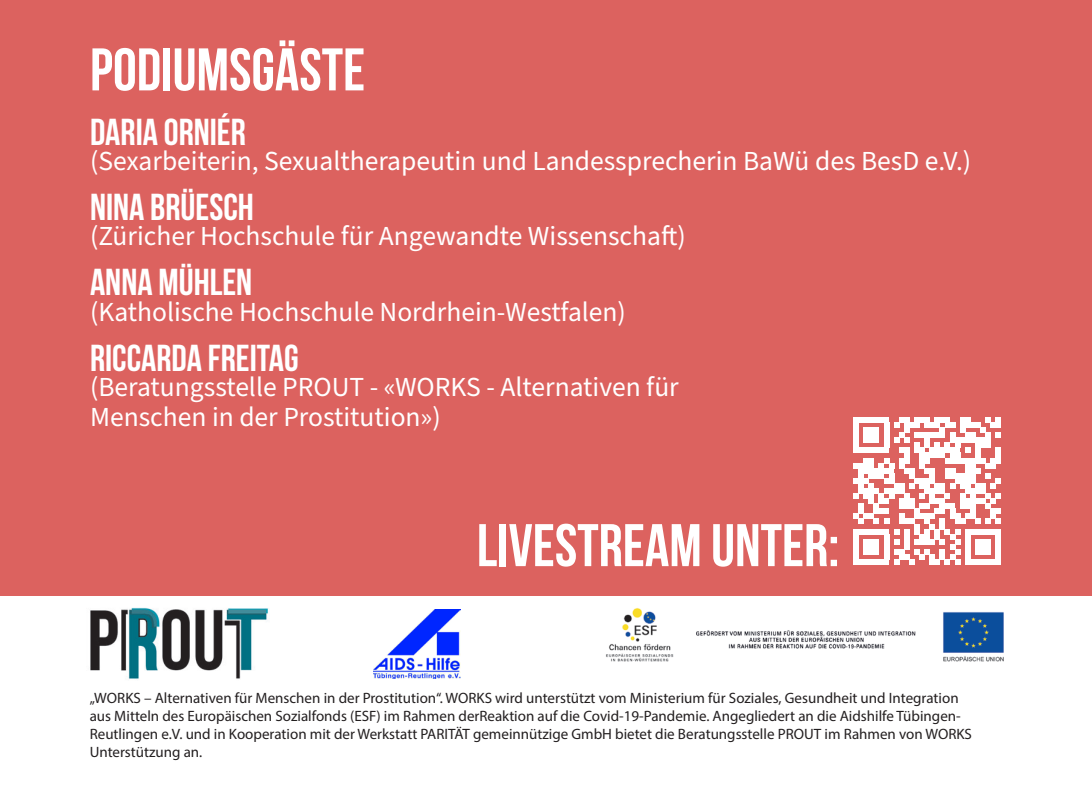
<style>
.page{position:relative;width:1092px;height:787px;background:#fff}
.page>*{position:absolute;margin:0;border:0;box-sizing:border-box;transform-origin:0 0}
.t1{font:700 60px "Bebas Neue";color:#fff}
.t2{font:700 37.5px "Bebas Neue";color:#fff}
.t3{font:27.5px "Source Sans Pro";color:#fff}
.t4{font:15px "Myriad Pro";color:#231f20}
</style>
<div class="page">
<img style="left:373px;top:609px;width:87px;height:69px">
<img style="left:90px;top:607px;width:179px;height:72px">
<img style="left:604px;top:595px;width:402px;height:67px">
<div style="left:0;top:0;width:1091px;height:595px;background:#dc625f"></div>
<svg style="left:853px;top:417px;width:147px;height:147px"></svg>
<p class="t1" style="left:90px;top:37px;width:276px">PODIUMSGÄSTE</p>
<p class="t2" style="left:90px;top:112px;width:157px">DARIAORNIÉR</p>
<p class="t3" style="left:90px;top:143px;width:882px">(Sexarbeiterin, Sexualtherapeutin und Landessprecherin B a W ü d e s B e s D (.V.e</p>
<p class="t2" style="left:90px;top:187px;width:165px">NINA BRÜESCH</p>
<p class="t3" style="left:90px;top:218px;width:597px">(Züricher Hochschule für Angewandte Wissenschaft(</p>
<p class="t2" style="left:90px;top:262px;width:164px">ANNAMÜHLEN</p>
<p class="t3" style="left:90px;top:293px;width:537px">(Katholische Hochschule Nordrhein-Westfalen(</p>
<p class="t2" style="left:90px;top:337px;width:210px">RICCARDAFREITAG</p>
<p class="t3" style="left:90px;top:368px;width:590px">(Beratungsstelle PROUT «- WORKS - Alternativen für</p>
<p class="t3" style="left:90px;top:398px;width:352px">Menschen in der Prostitution («</p>
<p class="t1" style="left:477px;top:512px;width:364px">LIVESTREAMUNTER:</p>
<p class="t4" style="left:90px;top:689px;width:870px">„WORKS – Alternativen für Menschen in der Prostitution .“ WORKS wird unterstützt vom Ministerium für Soziales, Gesundheit und Integration</p>
<p class="t4" style="left:90px;top:725px;width:883px">Reutlingen .V.e und in Kooperation mit der Werkstatt PARITÄT gemeinnützige GmbH bietet die Beratungsstelle PROUT im Rahmen von WORKS</p>
<p class="t4" style="left:90px;top:707px;width:872px">aus Mitteln des Europäischen Sozialfonds (ESF) im Rahmen derReaktion auf die Covid-19-Pandemie. Angegliedert an die Aidshilfe Tübingen-</p>
<p class="t4" style="left:90px;top:743px;width:114px">Unterstützung an.</p>
</div>
